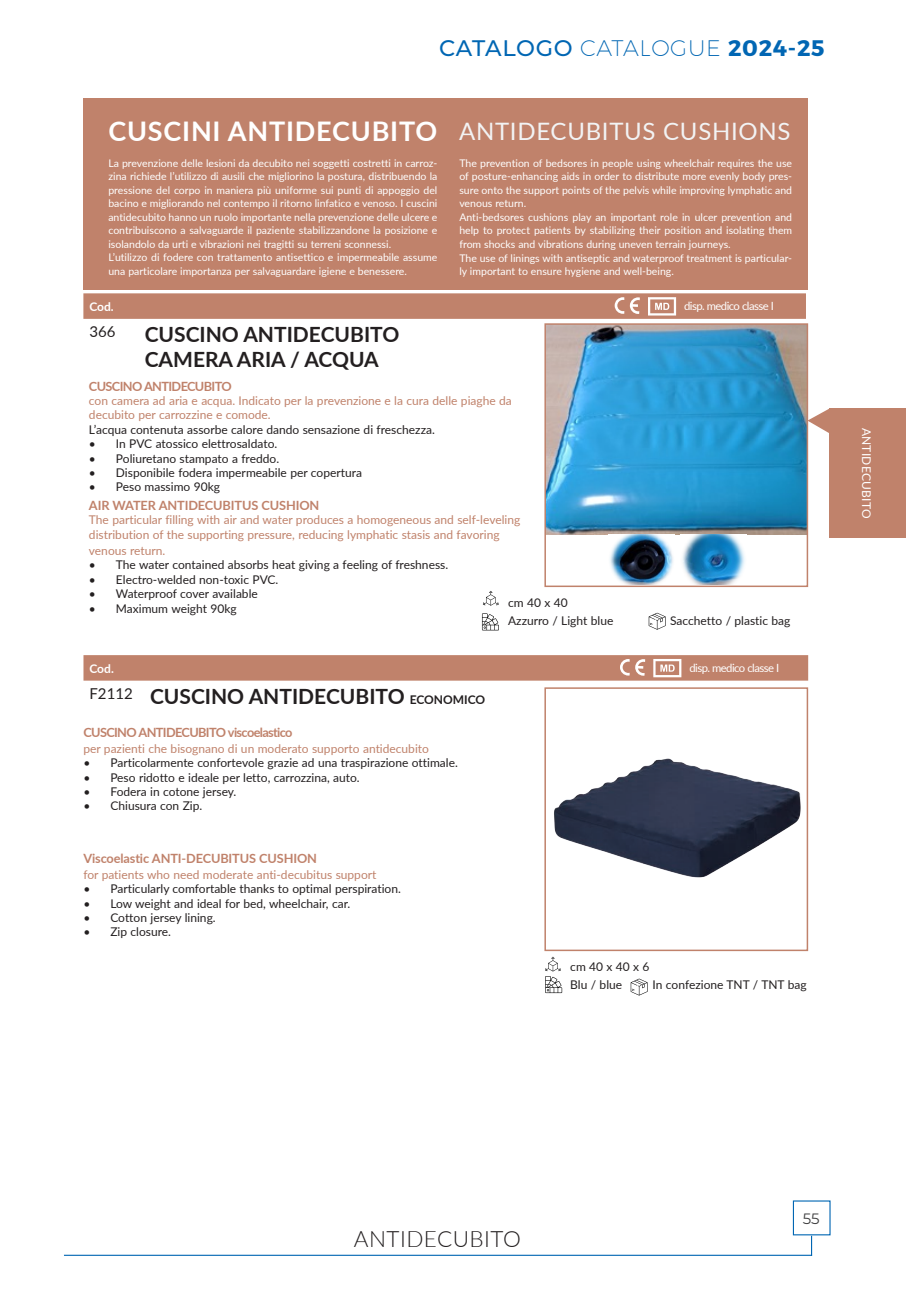
<style>
.page{position:relative;width:906px;height:1289px;background:#fff}
.page>*{position:absolute;margin:0;border:0;box-sizing:border-box;transform-origin:0 0}
.SOTTOCATEGORIE{font:700 27px "Lato";letter-spacing:.03em;color:#fff}
.titoli_inglesi{font:24px "Lato";letter-spacing:.03em;color:#f2f3f4}
.t1{font:200 22.5px "Montserrat";letter-spacing:.03em;color:#0166b3}
.t2{font:300 22.5px "Lato";letter-spacing:.02em;color:#231f20}
.ARTICOLI{font:700 21px "Lato";color:#231f20}
.t3{font:15px "Lato";color:#231f20}
.t4{font:15px "Montserrat";color:#3e3e3f}
.Normale{font:700 12.75px "Lato";letter-spacing:-.025em;color:#c0826b}
.Normale-2{font:700 12.75px "Lato";letter-spacing:-.05em;color:#c0826b}
.Normale-3{font:12px "Lato";color:#231f20}
.Normale-4{font:12px/14.4px "Lato";color:#c0826b}
.t5{font:12px "Lato";letter-spacing:.02em;color:#fff}
.t6{font:700 12px "Lato";letter-spacing:-.005em;color:#fff}
.Normale-5{font:11.25px "Lato";letter-spacing:-.05em;color:#fff}
.Normale-6{font:10.5px/13.5px "Lato";color:#fff;text-align:justify}
.s1{font-weight:500}
.s2{font-weight:700}
.s3{font-size:12px}
</style>
<div class="page">
<div style="left:83px;top:98px;width:724px;height:191px;background:#c0826b"></div>
<svg style="left:83px;top:293px;width:723px;height:26px;background:#c28670"></svg>
<svg style="left:83px;top:655px;width:725px;height:25px;background:#c1856f"></svg>
<img style="left:547px;top:326px;width:258px;height:208px">
<div style="left:544px;top:323px;width:264px;height:264px;border:2px solid #c0826b"></div>
<img style="left:554px;top:758px;width:247px;height:120px">
<div style="left:544px;top:687px;width:264px;height:264px;border:2px solid #c0826b"></div>
<svg style="left:483px;top:591px;width:16px;height:14px"></svg>
<svg style="left:648px;top:612px;width:17px;height:17px"></svg>
<svg style="left:482px;top:613px;width:17px;height:17px"></svg>
<svg style="left:630px;top:978px;width:17px;height:17px"></svg>
<svg style="left:545px;top:956px;width:17px;height:37px"></svg>
<img style="left:610px;top:534px;width:63px;height:50px">
<img style="left:682px;top:534px;width:63px;height:50px">
<hr style="left:64px;top:1254px;width:748px;height:1px;background:#0166b3">
<svg style="left:811px;top:1235px;width:1px;height:19px"></svg>
<svg style="left:807px;top:408px;width:23px;height:25px"></svg>
<div style="left:830px;top:408px;width:76px;height:129px;background:#c0826b"></div>
<h3 class="t1" style="left:439px;top:31px;width:387px"><span class="s1">CATALOGO</span> CATALOGUE <span class="s2">2024-25</span></h3>
<p class="SOTTOCATEGORIE" style="left:108px;top:111px;width:330px">CUSCINI ANTIDECUBITO</p>
<p class="titoli_inglesi" style="left:459px;top:114px;width:333px">ANTIDECUBITUS CUSHIONS</p>
<p class="Normale-6" style="left:108px;top:156px;width:330px">La prevenzione delle lesioni da decubito nei soggetti costretti in carroz&shy;zina richiede l’utilizzo di ausili che migliorino la postura, distribuendo la pressione del corpo in maniera più uniforme sui punti di appoggio del bacino e migliorando nel contempo il ritorno linfatico e venoso. I cuscini antidecubito hanno un ruolo importante nella prevenzione delle ulcere e contribuiscono a salvaguarde il paziente stabilizzandone la posizione e isolandolo da urti e vibrazioni nei tragitti su terreni sconnessi.</p>
<p class="Normale-6" style="left:108px;top:250px;width:330px">L’utilizzo di fodere con trattamento antisettico e impermeabile assume una particolare importanza per salvaguardare igiene e benessere.</p>
<p class="Normale-6" style="left:459px;top:156px;width:334px">The prevention of bedsores in people using wheelchair requires the use of posture-enhancing aids in order to distribute more evenly body pres&shy;sure onto the support points of the pelvis while improving lymphatic and venous return.</p>
<p class="Normale-6" style="left:459px;top:210px;width:334px">Anti-bedsores cushions play an important role in ulcer prevention and help to protect patients by stabilizing their position and isolating them from shocks and vibrations during uneven terrain journeys.</p>
<p class="Normale-6" style="left:459px;top:250px;width:334px">The use of linings with antiseptic and waterproof treatment is particular&shy;ly important to ensure hygiene and well-being.</p>
<p class="t6" style="left:89px;top:298px;width:26px">Cod.</p>
<p class="Normale-5" style="left:684px;top:298px;width:91px">disp. medico classe I</p>
<p class="t3" style="left:89px;top:321px;width:28px">366</p>
<p class="ARTICOLI" style="left:145px;top:319px;width:256px">CUSCINO ANTIDECUBITO</p>
<p class="ARTICOLI" style="left:145px;top:344px;width:236px">CAMERA ARIA / ACQUA</p>
<p class="Normale-2" style="left:89px;top:376px;width:144px">CUSCINO ANTIDECUBITO</p>
<p class="Normale-4" style="left:89px;top:393px;width:424px">con camera ad aria e acqua. Indicato per la prevenzione e la cura delle piaghe da decubito per carrozzine e comode.</p>
<p class="Normale-3" style="left:89px;top:421px;width:347px">L’acqua contenuta assorbe calore dando sensazione di freschezza.</p>
<p class="Normale-3" style="left:89px;top:435px;width:190px">• In PVC atossico elettrosaldato.</p>
<p class="Normale-3" style="left:89px;top:449px;width:192px">• Poliuretano stampato a freddo.</p>
<p class="Normale-3" style="left:89px;top:464px;width:274px">• Disponibile fodera impermeabile per copertura</p>
<p class="Normale-3" style="left:89px;top:478px;width:133px">• Peso massimo 90kg</p>
<p class="Normale" style="left:89px;top:496px;width:232px">AIR WATER ANTIDECUBITUS CUSHION</p>
<p class="Normale-4" style="left:89px;top:512px;width:433px">The particular filling with air and water produces a homogeneous and self-leveling distribution of the supporting pressure, reducing lymphatic stasis and favoring</p>
<p class="Normale-4" style="left:89px;top:543px;width:78px">venous return.</p>
<p class="Normale-3" style="left:89px;top:556px;width:361px">• The water contained absorbs heat giving a feeling of freshness.</p>
<p class="Normale-3" style="left:89px;top:571px;width:191px">• Electro-welded non-toxic PVC.</p>
<p class="Normale-3" style="left:89px;top:585px;width:170px">• Waterproof cover available</p>
<p class="Normale-3" style="left:89px;top:599px;width:149px">• Maximum weight 90kg</p>
<p class="Normale-3" style="left:508px;top:594px;width:61px">cm 40 x 40</p>
<p class="Normale-3" style="left:508px;top:612px;width:107px">Azzurro / Light blue</p>
<p class="Normale-3" style="left:670px;top:612px;width:122px">Sacchetto / plastic bag</p>
<p class="t6" style="left:89px;top:659px;width:26px">Cod.</p>
<p class="Normale-5" style="left:689px;top:659px;width:91px">disp. medico classe I</p>
<p class="t3" style="left:89px;top:682px;width:45px">F2112</p>
<p class="ARTICOLI" style="left:150px;top:680px;width:337px">CUSCINO ANTIDECUBITO <span class="s3">ECONOMICO</span></p>
<p class="Normale-2" style="left:83px;top:722px;width:211px">CUSCINO ANTIDECUBITO viscoelastico</p>
<p class="Normale-4" style="left:83px;top:740px;width:347px">per pazienti che bisognano di un moderato supporto antidecubito</p>
<p class="Normale-3" style="left:83px;top:754px;width:376px">• Particolarmente confortevole grazie ad una traspirazione ottimale.</p>
<p class="Normale-3" style="left:83px;top:768px;width:278px">• Peso ridotto e ideale per letto, carrozzina, auto.</p>
<p class="Normale-3" style="left:83px;top:783px;width:155px">• Fodera in cotone jersey.</p>
<p class="Normale-3" style="left:83px;top:797px;width:120px">• Chiusura con Zip.</p>
<p class="Normale" style="left:83px;top:848px;width:235px">Viscoelastic ANTI-DECUBITUS CUSHION</p>
<p class="Normale-4" style="left:83px;top:866px;width:294px">for patients who need moderate anti-decubitus support</p>
<p class="Normale-3" style="left:83px;top:880px;width:319px">• Particularly comfortable thanks to optimal perspiration.</p>
<p class="Normale-3" style="left:83px;top:894px;width:268px">• Low weight and ideal for bed, wheelchair, car.</p>
<p class="Normale-3" style="left:83px;top:909px;width:134px">• Cotton jersey lining.</p>
<p class="Normale-3" style="left:83px;top:923px;width:89px">• Zip closure.</p>
<p class="Normale-3" style="left:570px;top:958px;width:81px">cm 40 x 40 x 6</p>
<p class="Normale-3" style="left:570px;top:976px;width:53px">Blu / blue</p>
<p class="Normale-3" style="left:652px;top:976px;width:155px">In confezione TNT / TNT bag</p>
<p class="t5" style="left:875px;top:427px;width:92px;rotate:90deg">ANTIDECUBITO</p>
<h3 class="t2" style="left:354px;top:1223px;width:168px">ANTIDECUBITO</h3>
<h3 class="t4" style="left:802px;top:1208px;width:18px">55</h3>
</div>
